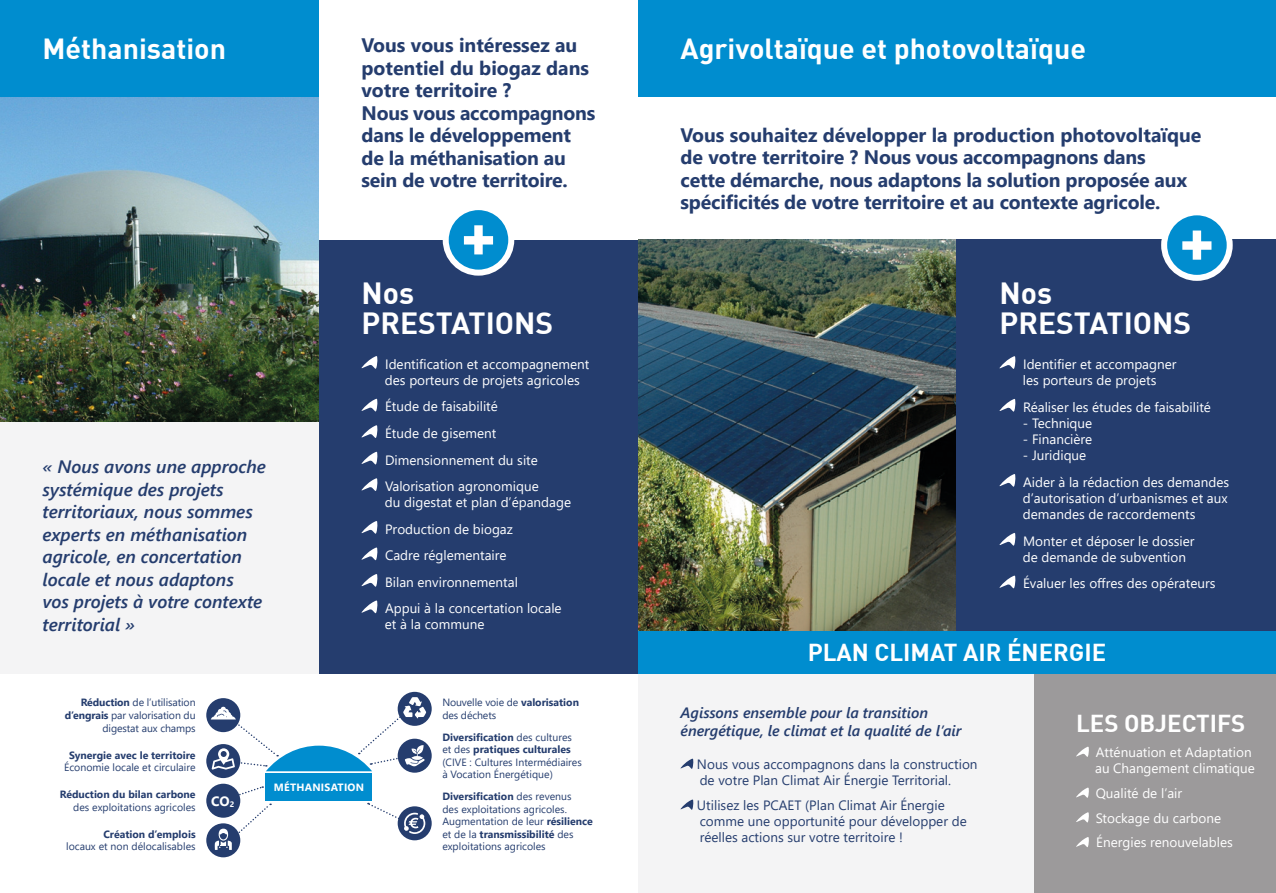
<style>
.page{position:relative;width:1276px;height:893px;background:#fff}
.page>*{position:absolute;margin:0;border:0;box-sizing:border-box;transform-origin:0 0}
.t1{font:700 30px "DIN";color:#fff}
.t2{font:700 28.5px "DIN";color:#fff}
.t3{font:700 24px "DIN";color:#fff}
.t4{font:700 19.5px/22.5px "Segoe UI";letter-spacing:-.01em;color:#253d6e}
.t5{font:italic 600 18px/22.5px "Segoe UI";color:#253d6e}
.t6{font:italic 600 15px/18px "Segoe UI";color:#253d6e}
.t7{font:13.5px/16.2px "Segoe UI";color:#fff}
.t8{font:13.5px/16.2px "Segoe UI";color:#253d6e}
.t9{font:700 13.5px "Segoe UI";color:#fff}
.t10{font:10.5px/12.6px "Segoe UI";color:#253d6e}
.t11{font:700 10.5px "Segoe UI";color:#253d6e}
.t12{font:700 10.5px "Segoe UI";letter-spacing:.025em;color:#fff}
.s1{font-weight:700}
.s2{font-weight:400}
</style>
<div class="page">
<img style="left:638px;top:240px;width:319px;height:391px">
<svg style="left:234px;top:786px;width:29px;height:11px"></svg>
<div style="left:1033px;top:673px;width:243px;height:220px;background:#9c9a9b"></div>
<svg style="left:1076px;top:746px;width:13px;height:11px"></svg>
<svg style="left:1076px;top:787px;width:13px;height:11px"></svg>
<svg style="left:1076px;top:812px;width:13px;height:11px"></svg>
<svg style="left:1076px;top:837px;width:13px;height:10px"></svg>
<div style="left:957px;top:240px;width:319px;height:391px;background:#253d6e"></div>
<svg style="left:999px;top:356px;width:16px;height:13px"></svg>
<svg style="left:999px;top:398px;width:16px;height:14px"></svg>
<svg style="left:999px;top:474px;width:16px;height:13px"></svg>
<svg style="left:999px;top:533px;width:16px;height:13px"></svg>
<svg style="left:999px;top:575px;width:16px;height:14px"></svg>
<img style="left:0;top:97px;width:319px;height:325px">
<div style="left:0;top:0;width:319px;height:97px;background:#008dcf"></div>
<div style="left:0;top:422px;width:319px;height:251px;background:#f4f4f5"></div>
<div style="left:319px;top:240px;width:319px;height:433px;background:#253d6e"></div>
<svg style="left:361px;top:356px;width:16px;height:13px"></svg>
<svg style="left:361px;top:398px;width:16px;height:14px"></svg>
<svg style="left:361px;top:425px;width:16px;height:13px"></svg>
<svg style="left:361px;top:451px;width:16px;height:14px"></svg>
<svg style="left:361px;top:478px;width:16px;height:13px"></svg>
<svg style="left:361px;top:521px;width:16px;height:13px"></svg>
<svg style="left:361px;top:547px;width:16px;height:14px"></svg>
<svg style="left:361px;top:574px;width:16px;height:13px"></svg>
<svg style="left:361px;top:600px;width:16px;height:14px"></svg>
<svg style="left:446px;top:207px;width:65px;height:66px;background:#229cd5"></svg>
<svg style="left:464px;top:225px;width:29px;height:29px"></svg>
<div style="left:443px;top:204px;width:71px;height:72px;border:6px solid #fff;border-radius:50%"></div>
<div style="left:638px;top:0;width:638px;height:97px;background:#008dcf"></div>
<svg style="left:1164px;top:212px;width:65px;height:66px;background:#239cd5"></svg>
<svg style="left:1182px;top:231px;width:29px;height:29px"></svg>
<div style="left:1161px;top:209px;width:71px;height:72px;border:6px solid #fff;border-radius:50%"></div>
<div style="left:638px;top:673px;width:395px;height:220px;background:#f4f4f5"></div>
<svg style="left:680px;top:758px;width:13px;height:11px"></svg>
<svg style="left:680px;top:799px;width:13px;height:11px"></svg>
<svg style="left:206px;top:698px;width:34px;height:34px"></svg>
<div style="left:206px;top:744px;width:34px;height:34px;background:#253d6e;border-radius:50%"></div>
<div style="left:206px;top:784px;width:34px;height:34px;background:#253d6e;border-radius:50%"></div>
<div style="left:206px;top:823px;width:34px;height:34px;background:#253d6e;border-radius:50%"></div>
<svg style="left:215px;top:803px;width:56px;height:47px"></svg>
<div style="left:398px;top:692px;width:34px;height:34px;background:#253d6e;border-radius:50%"></div>
<svg style="left:398px;top:739px;width:34px;height:34px"></svg>
<div style="left:398px;top:806px;width:34px;height:34px;background:#253d6e;border-radius:50%"></div>
<svg style="left:367px;top:802px;width:58px;height:32px"></svg>
<div style="left:266px;top:774px;width:106px;height:27px;background:#008dcf"></div>
<svg style="left:211px;top:697px;width:215px;height:74px"></svg>
<div style="left:638px;top:631px;width:638px;height:43px;background:#008dcf"></div>
<p class="t2" style="left:43px;top:30px;width:185px">Méthanisation</p>
<p class="t4" style="left:361px;top:33px;width:229px">Vous vous intéressez au potentiel du biogaz dans votre territoire ?</p>
<p class="t4" style="left:361px;top:100px;width:235px">Nous vous accompagnons dans le développement de la méthanisation au sein de votre territoire.</p>
<p class="t5" style="left:43px;top:453px;width:225px">« Nous avons une approche systémique des projets territoriaux, nous sommes experts en méthanisation agricole, en concertation locale et nous adaptons<br>vos projets à votre contexte territorial »</p>
<p class="t1" style="left:361px;top:273px;width:54px">Nos</p>
<p class="t1" style="left:361px;top:303px;width:193px">PRESTATIONS</p>
<p class="t7" style="left:385px;top:355px;width:206px">Identification et accompagnement</p>
<p class="t7" style="left:385px;top:371px;width:196px">des porteurs de projets agricoles</p>
<p class="t7" style="left:385px;top:397px;width:114px">Étude de faisabilité</p>
<p class="t7" style="left:385px;top:424px;width:113px">Étude de gisement</p>
<p class="t7" style="left:385px;top:450px;width:154px">Dimensionnement du site</p>
<p class="t7" style="left:385px;top:477px;width:155px">Valorisation agronomique</p>
<p class="t7" style="left:385px;top:493px;width:188px">du digestat et plan d’épandage</p>
<p class="t7" style="left:385px;top:520px;width:129px">Production de biogaz</p>
<p class="t7" style="left:385px;top:546px;width:123px">Cadre réglementaire</p>
<p class="t7" style="left:385px;top:573px;width:134px">Bilan environnemental</p>
<p class="t7" style="left:385px;top:599px;width:178px">Appui à la concertation locale</p>
<p class="t7" style="left:385px;top:615px;width:101px">et à la commune</p>
<p class="t10" style="left:65px;top:695px;width:132px;text-align:right"><span class="s1">Réduction</span> de l’utilisation <span class="s1">d’engrais</span> par valorisation du digestat aux champs</p>
<p class="t11" style="left:69px;top:745px;width:128px">Synergie avec le territoire</p>
<p class="t10" style="left:64px;top:760px;width:133px">Économie locale et circulaire</p>
<p class="t11" style="left:60px;top:785px;width:137px">Réduction du bilan carbone</p>
<p class="t10" style="left:73px;top:800px;width:124px">des exploitations agricoles</p>
<p class="t11" style="left:103px;top:824px;width:94px">Création d’emplois</p>
<p class="t10" style="left:66px;top:839px;width:131px">locaux et non délocalisables</p>
<p class="t9" style="left:211px;top:788px;width:25px">CO<sub>2</sub></p>
<p class="t12" style="left:274px;top:778px;width:92px">MÉTHANISATION</p>
<p class="t10" style="left:442px;top:695px;width:138px">Nouvelle voie de <span class="s1">valorisation</span></p>
<p class="t10" style="left:442px;top:708px;width:55px">des déchets</p>
<p class="t11" style="left:442px;top:727px;width:131px">Diversification <span class="s2">des cultures</span></p>
<p class="t10" style="left:442px;top:742px;width:141px">et des <span class="s1">pratiques culturales </span>(CIVE : Cultures Intermédiaires</p>
<p class="t10" style="left:442px;top:767px;width:112px">à Vocation Énergétique)</p>
<p class="t10" style="left:442px;top:789px;width:152px"><span class="s1">Diversification</span> des revenus<br>des exploitations agricoles.<br>Augmentation de leur <span class="s1">résilience </span>et de la <span class="s1">transmissibilité</span> des exploitations agricoles</p>
<p class="t2" style="left:680px;top:30px;width:407px">Agrivoltaïque et photovoltaïque</p>
<p class="t4" style="left:680px;top:122px;width:522px">Vous souhaitez développer la production photovoltaïque de votre territoire ? Nous vous accompagnons dans<br>cette démarche, nous adaptons la solution proposée aux spécificités de votre territoire et au contexte agricole.</p>
<p class="t1" style="left:999px;top:273px;width:54px">Nos</p>
<p class="t1" style="left:999px;top:303px;width:193px">PRESTATIONS</p>
<p class="t7" style="left:1023px;top:355px;width:155px">Identifier et accompagner</p>
<p class="t7" style="left:1023px;top:371px;width:135px">les porteurs de projets</p>
<p class="t7" style="left:1023px;top:397px;width:189px">Réaliser les études de faisabilité</p>
<p class="t7" style="left:1023px;top:414px;width:71px">- Technique</p>
<p class="t7" style="left:1023px;top:430px;width:71px">- Financière</p>
<p class="t7" style="left:1023px;top:446px;width:65px">- Juridique</p>
<p class="t7" style="left:1023px;top:473px;width:208px">Aider à la rédaction des demandes</p>
<p class="t7" style="left:1023px;top:489px;width:206px">d’autorisation d’urbanismes et aux demandes de raccordements</p>
<p class="t7" style="left:1023px;top:531px;width:173px">Monter et déposer le dossier</p>
<p class="t7" style="left:1023px;top:548px;width:165px">de demande de subvention</p>
<p class="t7" style="left:1023px;top:574px;width:194px">Évaluer les offres des opérateurs</p>
<p class="t3" style="left:807px;top:636px;width:300px">PLAN CLIMAT AIR ÉNERGIE</p>
<p class="t6" style="left:680px;top:702px;width:282px">Agissons ensemble pour la transition énergétique, le climat et la qualité de l’air</p>
<p class="t8" style="left:697px;top:755px;width:282px">Nous vous accompagnons dans la construction</p>
<p class="t8" style="left:699px;top:771px;width:253px">de votre Plan Climat Air Énergie Territorial.</p>
<p class="t8" style="left:697px;top:796px;width:249px">Utilisez les PCAET (Plan Climat Air Énergie</p>
<p class="t8" style="left:699px;top:812px;width:269px">comme une opportunité pour développer de réelles actions sur votre territoire !</p>
<p class="t3" style="left:1076px;top:708px;width:171px">LES OBJECTIFS</p>
<p class="t7" style="left:1095px;top:743px;width:157px">Atténuation et Adaptation</p>
<p class="t7" style="left:1095px;top:759px;width:161px">au Changement climatique</p>
<p class="t7" style="left:1095px;top:784px;width:88px">Qualité de l’air</p>
<p class="t7" style="left:1095px;top:808px;width:127px">Stockage du carbone</p>
<p class="t7" style="left:1096px;top:833px;width:138px">Énergies renouvelables</p>
</div>
